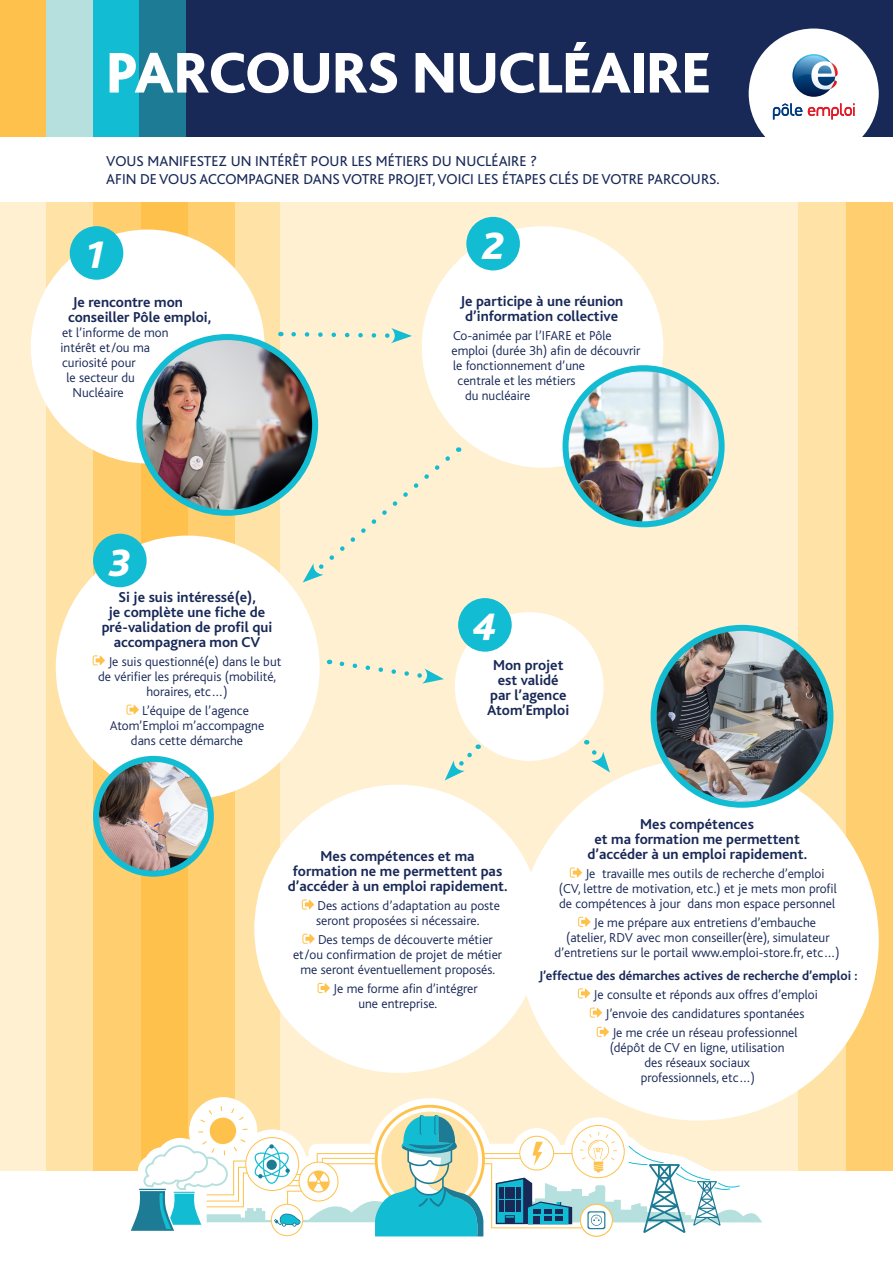
<style>
.page{position:relative;width:893px;height:1263px;background:#fff}
.page>*{position:absolute;margin:0;border:0;box-sizing:border-box;transform-origin:0 0}
.t1{font:800 60px "Bliss";color:#fff}
.titre_paragraphe{font:italic 800 39.9px "Bliss";color:#fff}
.t2{font:700 15px/15px "Bliss";color:#182857;text-align:center}
.t3{font:15px "Bliss";color:#182857}
.t4{font:300 13.5px/15px "Bliss";color:#182857}
.t5{font:700 13.5px "Bliss";color:#182857}
</style>
<div class="page">
<div style="left:0;top:202px;width:893px;height:969px;background:#fef0d0"></div>
<div style="left:798px;top:202px;width:95px;height:969px;background:#ffe2a5"></div>
<div style="left:846px;top:202px;width:47px;height:969px;background:#fece6f"></div>
<div style="left:46px;top:202px;width:234px;height:969px;background:#ffe2a5"></div>
<div style="left:93px;top:202px;width:141px;height:969px;background:#fece6f"></div>
<div style="left:141px;top:202px;width:47px;height:969px;background:#fec24c"></div>
<div style="left:0;top:0;width:46px;height:136px;background:#fec24c"></div>
<div style="left:93px;top:0;width:46px;height:136px;background:#12bcd2"></div>
<div style="left:186px;top:0;width:707px;height:136px;background:#182857"></div>
<div style="left:46px;top:0;width:47px;height:136px;background:#b5e0dd"></div>
<div style="left:139px;top:0;width:47px;height:136px;background:#1e7b95"></div>
<div style="left:749px;top:29px;width:130px;height:130px;background:#fff;border-radius:50%"></div>
<div style="left:31px;top:230px;width:234px;height:233px;background:#fff;border-radius:50%"></div>
<div style="left:422px;top:226px;width:241px;height:242px;background:#fff;border-radius:50%"></div>
<div style="left:455px;top:612px;width:149px;height:149px;background:#fff;border-radius:50%"></div>
<div style="left:56px;top:536px;width:264px;height:263px;background:#fff;border-radius:50%"></div>
<svg style="left:93px;top:655px;width:12px;height:10px"></svg>
<svg style="left:127px;top:705px;width:12px;height:10px"></svg>
<svg style="left:130px;top:1097px;width:641px;height:140px"></svg>
<div style="left:580px;top:1204px;width:33px;height:33px;border:1px solid #fec24c;border-radius:50%"></div>
<svg style="left:131px;top:1106px;width:631px;height:130px"></svg>
<div style="left:466px;top:217px;width:54px;height:53px;background:#12bcd2;border-radius:50%"></div>
<div style="left:458px;top:598px;width:54px;height:54px;background:#12bcd2;border-radius:50%"></div>
<div style="left:93px;top:534px;width:54px;height:53px;background:#12bcd2;border-radius:50%"></div>
<div style="left:70px;top:226px;width:53px;height:54px;background:#12bcd2;border-radius:50%"></div>
<div style="left:254px;top:785px;width:289px;height:288px;background:#fff;border-radius:50%"></div>
<svg style="left:302px;top:899px;width:12px;height:10px"></svg>
<svg style="left:302px;top:934px;width:13px;height:10px"></svg>
<svg style="left:318px;top:983px;width:12px;height:10px"></svg>
<div style="left:518px;top:760px;width:361px;height:360px;background:#fff;border-radius:50%"></div>
<svg style="left:570px;top:867px;width:12px;height:11px"></svg>
<svg style="left:578px;top:917px;width:12px;height:10px"></svg>
<svg style="left:578px;top:988px;width:12px;height:10px"></svg>
<svg style="left:590px;top:1007px;width:12px;height:11px"></svg>
<svg style="left:597px;top:1027px;width:12px;height:10px"></svg>
<svg style="left:291px;top:328px;width:121px;height:15px"></svg>
<svg style="left:303px;top:447px;width:156px;height:135px"></svg>
<svg style="left:586px;top:740px;width:24px;height:32px"></svg>
<svg style="left:445px;top:744px;width:34px;height:36px"></svg>
<svg style="left:339px;top:661px;width:105px;height:22px"></svg>
<img style="left:96px;top:759px;width:115px;height:115px;border-radius:57px">
<div style="left:93px;top:756px;width:121px;height:121px;border:6px solid #12bcd2;border-radius:50%"></div>
<img style="left:656px;top:628px;width:172px;height:177px">
<div style="left:651px;top:625px;width:182px;height:183px;border:6px solid #12bcd2;border-radius:50%"></div>
<img style="left:139px;top:337px;width:176px;height:176px;border-radius:88px">
<div style="left:136px;top:334px;width:182px;height:182px;border:6px solid #12bcd2;border-radius:50%"></div>
<img style="left:565px;top:368px;width:157px;height:156px;border-radius:78px">
<div style="left:562px;top:365px;width:163px;height:162px;border:6px solid #12bcd2;border-radius:50%"></div>
<svg style="left:792px;top:54px;width:43px;height:43px"></svg>
<svg style="left:794px;top:56px;width:44px;height:34px"></svg>
<svg style="left:773px;top:103px;width:29px;height:16px"></svg>
<svg style="left:808px;top:103px;width:46px;height:16px"></svg>
<p class="t1" style="left:106px;top:42px;width:606px">PARCOURS NUCLÉAIRE</p>
<p class="t3" style="left:106px;top:154px;width:432px">VOUS MANIFESTEZ UN INTÉRÊT POUR LES MÉTIERS DU NUCLÉAIRE ?</p>
<p class="t3" style="left:106px;top:172px;width:615px">AFIN DE VOUS ACCOMPAGNER DANS VOTRE PROJET, VOICI LES ÉTAPES CLÉS DE VOTRE PARCOURS.</p>
<p class="titre_paragraphe" style="left:85px;top:235px;width:24px">1</p>
<p class="t2" style="left:68px;top:295px;width:145px;text-align:left;text-indent:4px">Je rencontre mon conseiller Pôle emploi,</p>
<p class="t4" style="left:62px;top:326px;width:108px">et l’informe de mon</p>
<p class="t4" style="left:61px;top:341px;width:91px">intérêt et/ou ma</p>
<p class="t4" style="left:62px;top:356px;width:75px">curiosité pour</p>
<p class="t4" style="left:67px;top:371px;width:70px">le secteur du</p>
<p class="t4" style="left:73px;top:386px;width:53px">Nucléaire</p>
<p class="titre_paragraphe" style="left:108px;top:542px;width:24px">3</p>
<p class="t2" style="left:102px;top:589px;width:172px">Si je suis intéressé(e),<br>je complète une fiche de pré-validation de profil qui accompagnera mon CV</p>
<p class="t4" style="left:108px;top:654px;width:175px">Je suis questionné(e) dans le but</p>
<p class="t4" style="left:98px;top:669px;width:180px">de vérifier les prérequis (mobilité,</p>
<p class="t4" style="left:146px;top:684px;width:83px">horaires, etc…)</p>
<p class="t4" style="left:142px;top:703px;width:108px">L’équipe de l’agence</p>
<p class="t4" style="left:110px;top:718px;width:156px">Atom’Emploi m’accompagne</p>
<p class="t4" style="left:131px;top:733px;width:114px">dans cette démarche</p>
<p class="titre_paragraphe" style="left:481px;top:225px;width:24px">2</p>
<p class="t2" style="left:460px;top:293px;width:165px">Je participe à une réunion d’information collective</p>
<p class="t4" style="left:453px;top:328px;width:160px">Co-animée par l’IFARE et Pôle</p>
<p class="t4" style="left:451px;top:343px;width:190px">emploi (durée 3h) afin de découvrir</p>
<p class="t4" style="left:453px;top:358px;width:134px">le fonctionnement d’une</p>
<p class="t4" style="left:457px;top:373px;width:119px">centrale et les métiers</p>
<p class="t4" style="left:465px;top:388px;width:67px">du nucléaire</p>
<p class="titre_paragraphe" style="left:473px;top:606px;width:24px">4</p>
<p class="t2" style="left:487px;top:658px;width:84px">Mon projet est validé par l’agence<br>Atom’Emploi</p>
<p class="t2" style="left:288px;top:848px;width:221px">Mes compétences et ma formation ne me permettent pas d’accéder à un emploi rapidement.</p>
<p class="t4" style="left:316px;top:898px;width:185px">Des actions d’adaptation au poste seront proposées si nécessaire.</p>
<p class="t4" style="left:318px;top:932px;width:176px">Des temps de découverte métier</p>
<p class="t4" style="left:293px;top:947px;width:211px">et/ou confirmation de projet de métier</p>
<p class="t4" style="left:300px;top:962px;width:196px">me seront éventuellement proposés.</p>
<p class="t4" style="left:358px;top:982px;width:121px;text-indent:-25px">Je me forme afin d’intégrer une entreprise.</p>
<p class="t2" style="left:587px;top:817px;width:221px">Mes compétences<br>et ma formation me permettent d’accéder à un emploi rapidement.</p>
<p class="t4" style="left:559px;top:866px;width:279px;text-indent:27px">Je travaille mes outils de recherche d’emploi (CV, lettre de motivation, etc.) et je mets mon profil de compétences à jour dans mon espace personnel</p>
<p class="t4" style="left:594px;top:916px;width:224px">Je me prépare aux entretiens d’embauche</p>
<p class="t4" style="left:566px;top:931px;width:265px">(atelier, RDV avec mon conseiller(ère), simulateur</p>
<p class="t4" style="left:555px;top:946px;width:287px">d’entretiens sur le portail www.emploi-store.fr, etc…)</p>
<p class="t5" style="left:539px;top:968px;width:320px">J’effectue des démarches actives de recherche d’emploi :</p>
<p class="t4" style="left:594px;top:987px;width:226px">Je consulte et réponds aux offres d’emploi</p>
<p class="t4" style="left:605px;top:1006px;width:201px">J’envoie des candidatures spontanées</p>
<p class="t4" style="left:612px;top:1026px;width:187px">Je me crée un réseau professionnel</p>
<p class="t4" style="left:610px;top:1041px;width:176px">(dépôt de CV en ligne, utilisation</p>
<p class="t4" style="left:644px;top:1056px;width:107px">des réseaux sociaux</p>
<p class="t4" style="left:641px;top:1071px;width:116px">professionnels, etc…)</p>
</div>
